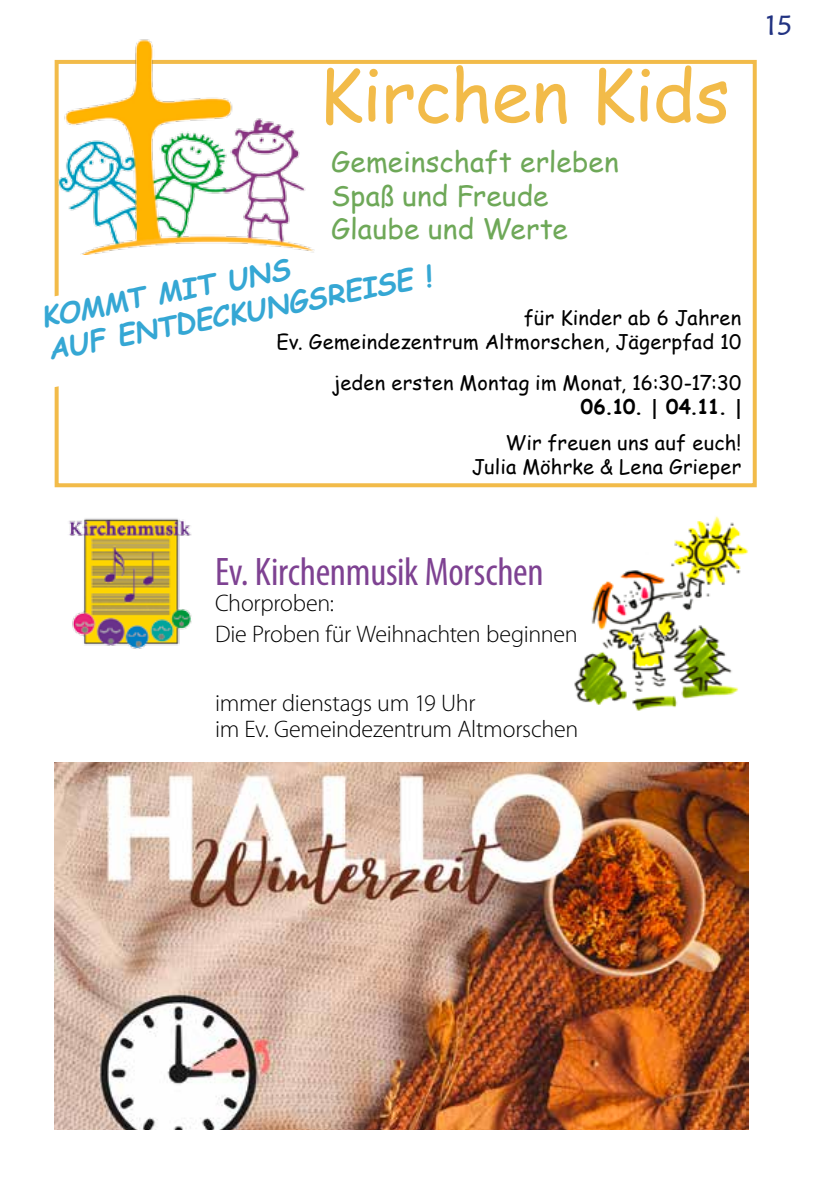
<style>
.page{position:relative;width:840px;height:1191px;background:#fff}
.page>*{position:absolute;margin:0;border:0;box-sizing:border-box;transform-origin:0 0}
.t1{font:72px "Comic Sans MS";letter-spacing:-.01em;color:#f2bb49}
.t2{font:condensed 40px "Myriad Pro";letter-spacing:-.005em;color:#7e4292}
.t3{font:28px/33.6px "Comic Sans MS";letter-spacing:.005em;color:#6ea858}
.t4{font:italic 700 28px/33.6px "Comic Sans MS";color:#35a7d4}
.t5{font:28px "Maiandra GD";color:#223382}
.t6{font:300 24px/31.6px "Myriad Pro";letter-spacing:-.015em;color:#000}
.t7{font:20px/24px "Comic Sans MS";letter-spacing:.01em;color:#000;text-align:right}
.s1{font-weight:700}
.s2{font-family:"Myriad Pro";font-weight:700}
</style>
<div class="page">
<img style="left:574px;top:516px;width:174px;height:195px">
<img style="left:69px;top:518px;width:123px;height:131px">
<div style="left:55px;top:60px;width:701px;height:427px;border:4px solid #f2bb49"></div>
<svg style="left:54px;top:280px;width:6px;height:111px"></svg>
<img style="left:54px;top:39px;width:273px;height:216px">
<img style="left:55px;top:763px;width:693px;height:366px">
<h1 class="t1" style="left:318px;top:42px;width:413px">Kirchen Kids</h1>
<h3 class="t3" style="left:331px;top:144px;width:289px">Gemeinschaft erleben<br>Spaß und Freude<br>Glaube und Werte</h3>
<h3 class="t4" style="left:39px;top:299px;width:391px;rotate:-11deg">Kommt mit uns<br>auf Entdeckungsreise !</h3>
<p class="t7" style="left:276px;top:305px;width:466px">für Kinder ab 6 Jahren<br>Ev. Gemeindezentrum Altmorschen, Jägerpfad 10</p>
<p class="t7" style="left:332px;top:370px;width:410px">jeden ersten Montag im Monat, 16:30-17:30<br><span class="s1">06.10.</span> <span class="s2">|</span> <span class="s1">04.11.</span> <span class="s2">|</span></p>
<p class="t7" style="left:471px;top:429px;width:271px">Wir freuen uns auf euch!<br>Julia Möhrke &amp; Lena Grieper</p>
<h3 class="t5" style="left:765px;top:8px;width:29px">15</h3>
<h2 class="t2" style="left:215px;top:547px;width:330px">Ev. Kirchenmusik Morschen</h2>
<p class="t6" style="left:215px;top:587px;width:364px">Chorproben:<br>Die Proben für Weihnachten beginnen</p>
<p class="t6" style="left:215px;top:690px;width:364px;line-height:26px">immer dienstags um 19 Uhr<br>im Ev. Gemeindezentrum Altmorschen</p>
</div>
